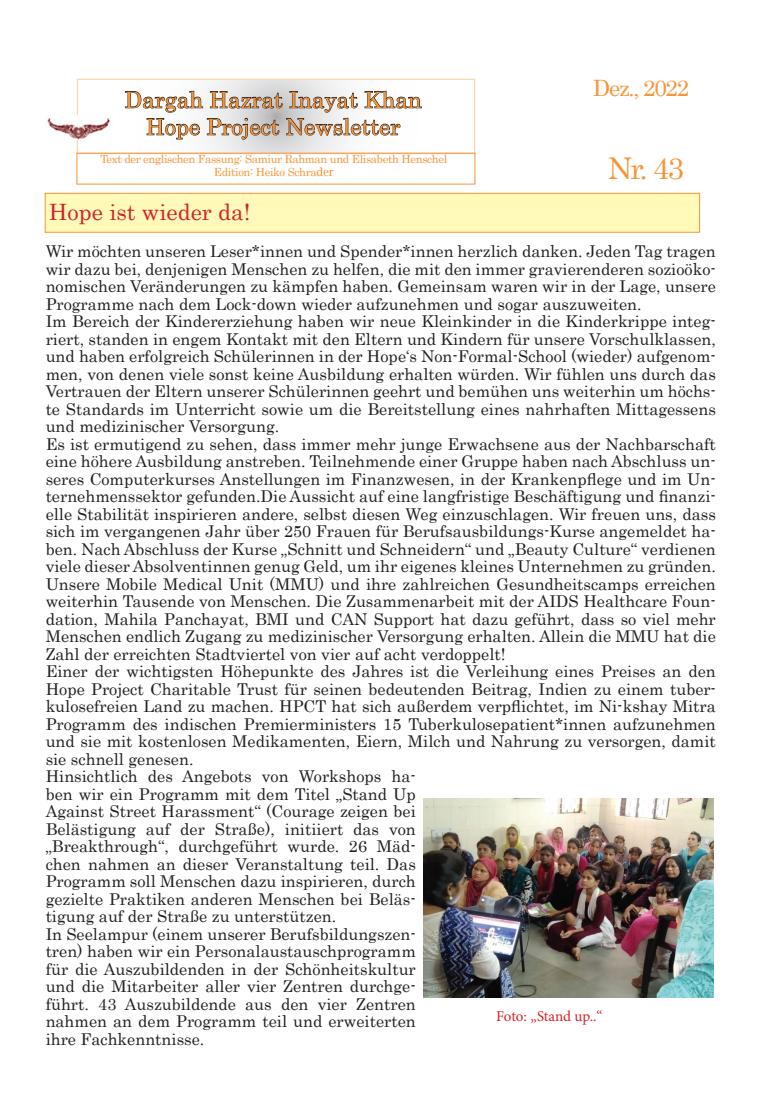
<style>
.page{position:relative;width:759px;height:1120px;background:#fff}
.page>*{position:absolute;margin:0;border:0;box-sizing:border-box;transform-origin:0 0}
.t1{font:30px "Century";color:#f79437}
.t2{font:22.5px/27px "Century";color:#f79437;text-align:center}
.t3{font:22.5px "Century";color:#d1232a}
.t4{font:16.25px/17.5px "Century";color:#231f20}
.t5{font:15px "Minion Pro";letter-spacing:-.01em;color:#d1232a}
.t6{font:11.25px/13.5px "Century";letter-spacing:-.03em;color:#f79437;text-align:center}
.s1{font-family:"Lucida Bright"}
</style>
<div class="page">
<svg style="left:191px;top:81px;width:231px;height:71px"></svg>
<div style="left:77px;top:153px;width:398px;height:31px;border:1px solid #f79437"></div>
<svg style="left:125px;top:91px;width:296px;height:52px"></svg>
<div style="left:45px;top:193px;width:654px;height:39px;background:#fff9ba"></div>
<div style="left:45px;top:193px;width:654px;height:39px;border:1px solid #f79437"></div>
<img style="left:47px;top:118px;width:63px;height:22px">
<img style="left:423px;top:798px;width:290px;height:200px">
<h2 class="t2" style="left:592px;top:72px;width:98px">Dez., 2022</h2>
<h2 class="t2" style="left:125px;top:84px;width:298px">Dargah Hazrat Inayat Khan<br>Hope Project Newsletter</h2>
<p class="t6" style="left:100px;top:151px;width:348px">Text der englischen Fassung: Samiur Rahman und Elisabeth Henschel<br>Edition: Heiko Schra<span class="s1">der</span></p>
<h1 class="t1" style="left:607px;top:143px;width:78px">Nr. 43</h1>
<h2 class="t3" style="left:49px;top:193px;width:203px">Hope ist wieder da!</h2>
<p class="t4" style="left:46px;top:241px;width:671px">Wir möchten unseren Leser*innen und Spender*innen herzlich danken. Jeden Tag tragen wir dazu bei, denjenigen Menschen zu helfen, die mit den immer gravierenderen sozioöko&shy;nomischen Veränderungen zu kämpfen haben. Gemeinsam waren wir in der Lage, unsere Programme nach dem Lock-down wieder aufzunehmen und sogar auszuweiten.<br>Im Bereich der Kindererziehung haben wir neue Kleinkinder in die Kinderkrippe integ&shy;riert, standen in engem Kontakt mit den Eltern und Kindern für unsere Vorschulklassen, und haben erfolgreich Schülerinnen in der Hope‘s Non-Formal-School (wieder) aufgenom&shy;men, von denen viele sonst keine Ausbildung erhalten würden. Wir fühlen uns durch das Vertrauen der Eltern unserer Schülerinnen geehrt und bemühen uns weiterhin um höchs&shy;te Standards im Unterricht sowie um die Bereitstellung eines nahrhaften Mittagessens und medizinischer Versorgung.<br>Es ist ermutigend zu sehen, dass immer mehr junge Erwachsene aus der Nachbarschaft eine höhere Ausbildung anstreben. Teilnehmende einer Gruppe haben nach Abschluss un&shy;seres Computerkurses Anstellungen im Finanzwesen, in der Krankenpflege und im Un&shy;ternehmenssektor gefunden.Die Aussicht auf eine langfristige Beschäftigung und finanzi&shy;elle Stabilität inspirieren andere, selbst diesen Weg einzuschlagen. Wir freuen uns, dass sich im vergangenen Jahr über 250 Frauen für Berufsausbildungs-Kurse angemeldet ha&shy;ben. Nach Abschluss der Kurse „Schnitt und Schneidern“ und „Beauty Culture“ verdienen viele dieser Absolventinnen genug Geld, um ihr eigenes kleines Unternehmen zu gründen.<br>Unsere Mobile Medical Unit (MMU) und ihre zahlreichen Gesundheitscamps erreichen weiterhin Tausende von Menschen. Die Zusammenarbeit mit der AIDS Healthcare Foun&shy;dation, Mahila Panchayat, BMI und CAN Support hat dazu geführt, dass so viel mehr Menschen endlich Zugang zu medizinischer Versorgung erhalten. Allein die MMU hat die Zahl der erreichten Stadtviertel von vier auf acht verdoppelt!<br>Einer der wichtigsten Höhepunkte des Jahres ist die Verleihung eines Preises an den Hope Project Charitable Trust für seinen bedeutenden Beitrag, Indien zu einem tuber&shy;kulosefreien Land zu machen. HPCT hat sich außerdem verpflichtet, im Ni-kshay Mitra Programm des indischen Premierministers 15 Tuberkulosepatient*innen aufzunehmen und sie mit kostenlosen Medikamenten, Eiern, Milch und Nahrung zu versorgen, damit sie schnell genesen.<br>Hinsichtlich des Angebots von Workshops ha-<br>ben wir ein Programm mit dem Titel „Stand Up<br>Against Street Harassment“ (Courage zeigen bei<br>Belästigung auf der Straße), initiiert das von<br>„Breakthrough“, durchgeführt wurde. 26 Mäd-<br>chen nahmen an dieser Veranstaltung teil. Das<br>Programm soll Menschen dazu inspirieren, durch<br>gezielte Praktiken anderen Menschen bei Beläs-<br>tigung auf der Straße zu unterstützen.<br>In Seelampur (einem unserer Berufsbildungszen-<br>tren) haben wir ein Personalaustauschprogramm<br>für die Auszubildenden in der Schönheitskultur<br>und die Mitarbeiter aller vier Zentren durchge-<br>führt. 43 Auszubildende aus den vier Zentren<br>nahmen an dem Programm teil und erweiterten<br>ihre Fachkenntnisse.</p>
<p class="t5" style="left:496px;top:1006px;width:108px">Foto: „Stand up..“</p>
</div>
